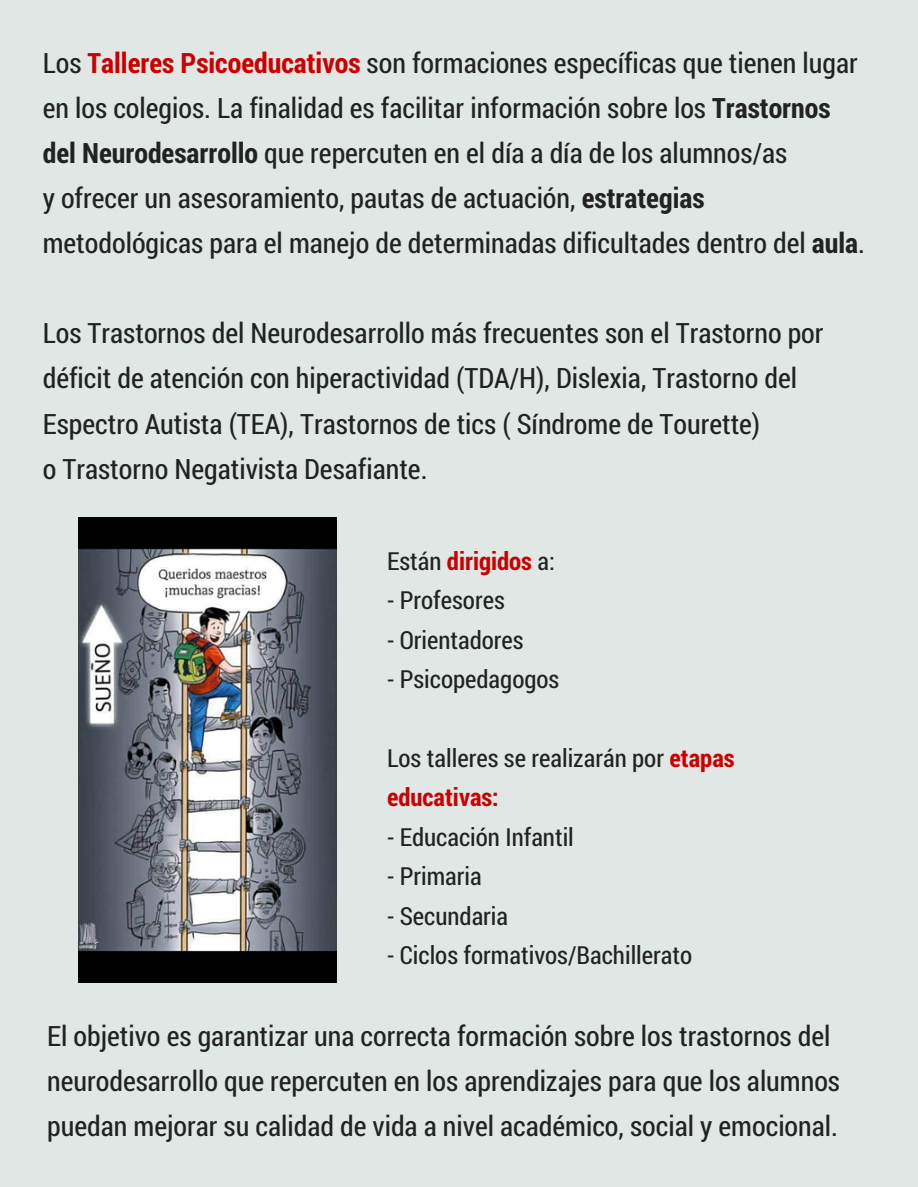
<style>
.page{position:relative;width:918px;height:1187px;background:#fff}
.page>*{position:absolute;margin:0;border:0;box-sizing:border-box;transform-origin:0 0}
.t1{font:28.05px/45px "Roboto Condensed";color:#222}
.t2{font:24.9px/39.3px "Roboto Condensed";color:#222}
.t3{font:700 24.9px "Roboto Condensed";color:#c00}
.s1{font-weight:700;color:#c00}
.s2{font-weight:700}
.s3{font-weight:400;color:#222}
</style>
<div class="page">
<div style="left:0;top:0;width:918px;height:1186px;background:#e0e7e4"></div>
<img style="left:79px;top:517px;width:257px;height:465px">
<p class="t1" style="left:43px;top:40px;width:824px">Los <span class="s1">Talleres Psicoeducativos</span> son formaciones específicas que tienen lugar en los colegios. La finalidad es facilitar información sobre los <span class="s2">Trastornos del Neurodesarrollo</span> que repercuten en el día a día de los alumnos/as<br>y ofrecer un asesoramiento, pautas de actuación, <span class="s2">estrategias </span>metodológicas para el manejo de determinadas dificultades dentro del <span class="s2">aula</span>.</p>
<p class="t1" style="left:43px;top:310px;width:782px">Los Trastornos del Neurodesarrollo más frecuentes son el Trastorno por déficit de atención con hiperactividad (TDA/H), Dislexia, Trastorno del Espectro Autista (TEA), Trastornos de tics ( Síndrome de Tourette)<br>o Trastorno Negativista Desafiante.</p>
<p class="t3" style="left:387px;top:544px;width:169px"><span class="s3">Están</span> dirigidos <span class="s3">a:</span></p>
<p class="t2" style="left:387px;top:580px;width:119px">- Profesores</p>
<p class="t2" style="left:387px;top:619px;width:138px">- Orientadores</p>
<p class="t2" style="left:387px;top:659px;width:174px">- Psicopedagogos</p>
<p class="t2" style="left:387px;top:737px;width:349px">Los talleres se realizarán por <span class="s1">etapas educativas:</span></p>
<p class="t2" style="left:387px;top:816px;width:188px">- Educación Infantil</p>
<p class="t2" style="left:387px;top:855px;width:96px">- Primaria</p>
<p class="t2" style="left:387px;top:895px;width:123px">- Secundaria</p>
<p class="t2" style="left:387px;top:934px;width:307px">- Ciclos formativos/Bachillerato</p>
<p class="t1" style="left:47px;top:1012px;width:794px">El objetivo es garantizar una correcta formación sobre los trastornos del neurodesarrollo que repercuten en los aprendizajes para que los alumnos puedan mejorar su calidad de vida a nivel académico, social y emocional.</p>
</div>
